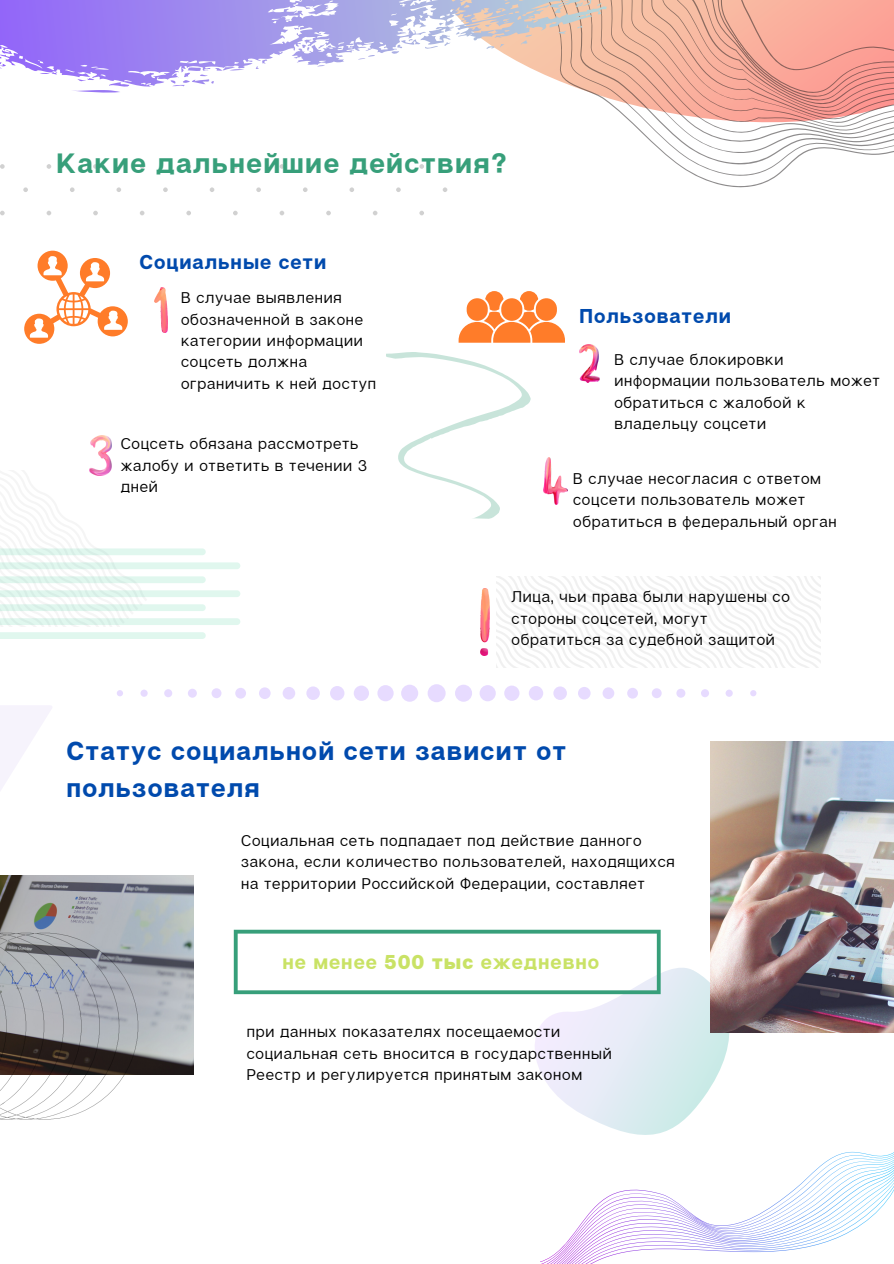
<style>
.page{position:relative;width:894px;height:1264px;background:#fff}
.page>*{position:absolute;margin:0;border:0;box-sizing:border-box;transform-origin:0 0}
.t1{font:700 27.75px "Articulat CF";letter-spacing:.05em;color:#379f7a}
.t2{font:700 25.95px/37.2px "Articulat CF";letter-spacing:.05em;color:#004aad}
.t3{font:700 19.95px "Articulat CF";letter-spacing:.05em;color:#004aad}
.t4{font:700 19.95px "Articulat CF";letter-spacing:.05em;color:#c9e265}
.t5{font:15.45px/21.5px "Articulat CF";letter-spacing:.05em;color:#000}
.s1{font-weight:800}
</style>
<div class="page">
<svg style="left:492px;top:929px;width:270px;height:206px"></svg>
<svg style="left:0;top:164px;width:5px;height:5px"></svg>
<svg style="left:47px;top:164px;width:4px;height:5px"></svg>
<svg style="left:93px;top:164px;width:5px;height:5px"></svg>
<svg style="left:140px;top:164px;width:4px;height:5px"></svg>
<svg style="left:186px;top:164px;width:5px;height:5px"></svg>
<svg style="left:23px;top:187px;width:5px;height:5px"></svg>
<svg style="left:70px;top:187px;width:5px;height:5px"></svg>
<svg style="left:116px;top:187px;width:5px;height:5px"></svg>
<svg style="left:163px;top:187px;width:5px;height:5px"></svg>
<svg style="left:210px;top:187px;width:4px;height:5px"></svg>
<svg style="left:0;top:211px;width:5px;height:4px"></svg>
<svg style="left:47px;top:211px;width:4px;height:4px"></svg>
<svg style="left:93px;top:211px;width:5px;height:4px"></svg>
<svg style="left:140px;top:211px;width:4px;height:4px"></svg>
<svg style="left:186px;top:211px;width:5px;height:4px"></svg>
<svg style="left:24px;top:251px;width:104px;height:93px"></svg>
<svg style="left:458px;top:304px;width:107px;height:39px"></svg>
<svg style="left:0;top:706px;width:52px;height:85px"></svg>
<svg style="left:386px;top:352px;width:145px;height:167px"></svg>
<svg style="left:117px;top:684px;width:639px;height:18px"></svg>
<img style="left:710px;top:741px;width:183px;height:291px">
<img style="left:0;top:875px;width:193px;height:199px">
<img style="left:579px;top:344px;width:20px;height:39px">
<img style="left:89px;top:435px;width:23px;height:35px">
<img style="left:543px;top:457px;width:24px;height:48px">
<svg style="left:496px;top:576px;width:323px;height:91px"></svg>
<img style="left:480px;top:588px;width:9px;height:67px">
<svg style="left:0;top:932px;width:138px;height:187px"></svg>
<svg style="left:234px;top:929px;width:426px;height:65px"></svg>
<img style="left:155px;top:288px;width:12px;height:45px">
<svg style="left:0;top:470px;width:240px;height:156px"></svg>
<svg style="left:0;top:632px;width:206px;height:7px"></svg>
<svg style="left:540px;top:1151px;width:353px;height:112px"></svg>
<svg style="left:233px;top:164px;width:323px;height:140px"></svg>
<svg style="left:430px;top:0;width:463px;height:288px"></svg>
<svg style="left:0;top:0;width:750px;height:116px"></svg>
<p class="t1" style="left:57px;top:146px;width:451px">Какие дальнейшие действия?</p>
<p class="t3" style="left:139px;top:250px;width:188px">Социальные сети</p>
<p class="t5" style="left:181px;top:287px;width:183px">В случае выявления обозначенной в законе категории информации соцсеть должна</p>
<p class="t5" style="left:181px;top:372px;width:196px">ограничить к ней доступ</p>
<p class="t5" style="left:121px;top:432px;width:247px">Соцсеть обязана рассмотреть жалобу и ответить в течении 3 дней</p>
<p class="t3" style="left:579px;top:304px;width:153px">Пользователи</p>
<p class="t5" style="left:614px;top:348px;width:267px">В случае блокировки информации пользователь может обратиться с жалобой к владельцу соцсети</p>
<p class="t5" style="left:573px;top:467px;width:265px">В случае несогласия с ответом соцсети пользователь может обратиться в федеральный орган</p>
<p class="t5" style="left:511px;top:585px;width:280px">Лица, чьи права были нарушены со стороны соцсетей, могут обратиться за судебной защитой</p>
<p class="t2" style="left:66px;top:731px;width:501px">Статус социальной сети зависит от пользователя</p>
<p class="t5" style="left:241px;top:829px;width:435px">Социальная сеть подпадает под действие данного закона, если количество пользователей, находящихся на территории Российской Федерации, составляет</p>
<p class="t4" style="left:282px;top:949px;width:318px">не менее <span class="s1">500 тыс</span> ежедневно</p>
<p class="t5" style="left:247px;top:1020px;width:366px">при данных показателях посещаемости социальная сеть вносится в государственный<br>Реестр и регулируется принятым законом</p>
</div>
